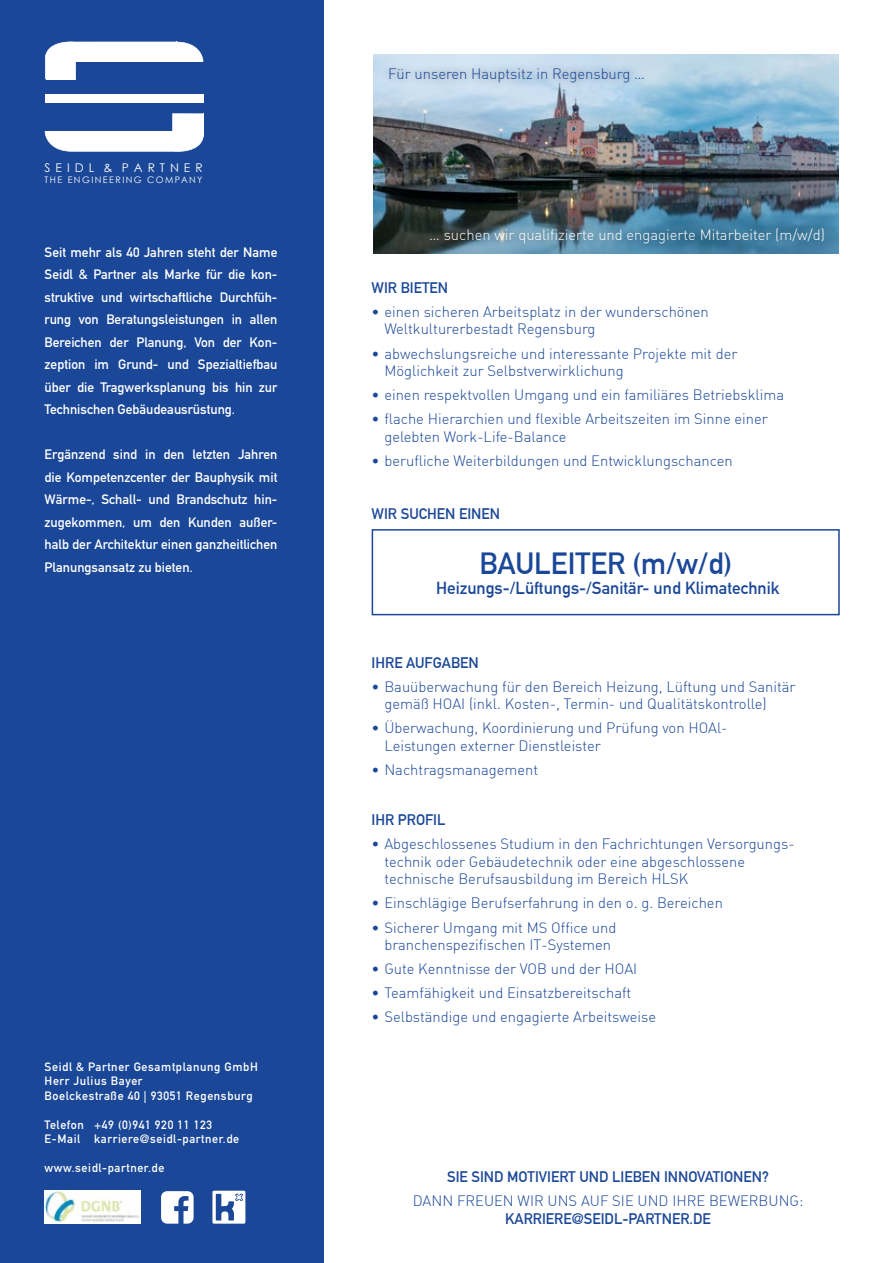
<style>
.page{position:relative;width:893px;height:1263px;background:#fff}
.page>*{position:absolute;margin:0;border:0;box-sizing:border-box;transform-origin:0 0}
.t1{font:700 30px "DIN Alternate";color:#1a4797}
.t2{font:700 17.1px "DIN Alternate";color:#1a4797}
.t3{font:700 15px "DIN Alternate";color:#1a4797}
.t4{font:14.7px/17.7px "DIN Light Alternate";color:#1a4797}
.t5{font:14.7px "DIN Light Alternate";color:#fff}
.t6{font:13.5px/22.5px "DIN Mittelschrift LT";color:#fff;text-align:justify}
.t7{font:12px/14.4px "DIN Mittelschrift LT";letter-spacing:.05em;color:#fff}
.t8{font:12px "Century Gothic";color:#fff}
.t9{font:9px "Century Gothic";letter-spacing:.16em;color:#fff}
</style>
<div class="page">
<img style="left:373px;top:54px;width:466px;height:200px">
<div style="left:0;top:0;width:323px;height:1263px;background:#1a4797"></div>
<svg style="left:45px;top:41px;width:159px;height:39px"></svg>
<svg style="left:45px;top:113px;width:159px;height:39px"></svg>
<div style="left:45px;top:94px;width:159px;height:8px;background:#fff"></div>
<div style="left:381px;top:60px;width:270px;height:30px;background:#000;opacity:.5"></div>
<div style="left:423px;top:220px;width:409px;height:31px;background:#000;opacity:.5"></div>
<div style="left:372px;top:529px;width:468px;height:86px;border:2px solid #1a4797"></div>
<svg style="left:161px;top:1191px;width:33px;height:33px"></svg>
<div style="left:45px;top:1191px;width:96px;height:33px;background:#fff"></div>
<img style="left:45px;top:1191px;width:94px;height:31px">
<svg style="left:212px;top:1191px;width:33px;height:33px"></svg>
<p class="t8" style="left:45px;top:160px;width:160px">S E I D L &amp; P A R T N E R</p>
<p class="t9" style="left:45px;top:174px;width:159px">THE ENGINEERING COMPANY</p>
<p class="t6" style="left:45px;top:241px;width:234px">Seit mehr als 40 Jahren steht der Name Seidl &amp; Partner als Marke für die kon&shy;struktive und wirtschaftliche Durchfüh&shy;rung von Beratungsleistungen in allen Bereichen der Planung, Von der Kon&shy;zeption im Grund- und Spezialtiefbau über die Tragwerksplanung bis hin zur Technischen Gebäudeausrüstung.</p>
<p class="t6" style="left:45px;top:443px;width:234px">Ergänzend sind in den letzten Jahren die Kompetenzcenter der Bauphysik mit Wärme-, Schall- und Brandschutz hin&shy;zugekommen, um den Kunden außer&shy;halb der Architektur einen ganzheitlichen Planungsansatz zu bieten.</p>
<p class="t7" style="left:45px;top:1060px;width:215px">Seidl &amp; Partner Gesamtplanung GmbH<br>Herr Julius Bayer<br>Boelckestraße 40 | 93051 Regensburg</p>
<p class="t7" style="left:45px;top:1117px;width:196px">Telefon +49 (0)941 920 11 123<br>E-Mail karriere@seidl-partner.de</p>
<p class="t7" style="left:45px;top:1160px;width:121px">www.seidl-partner.de</p>
<p class="t4" style="left:388px;top:64px;width:258px">Für unseren Hauptsitz in Regensburg …</p>
<p class="t5" style="left:429px;top:225px;width:397px">… suchen wir qualifizierte und engagierte Mitarbeiter (m/w/d)</p>
<p class="t3" style="left:372px;top:276px;width:78px">WIR BIETEN</p>
<p class="t4" style="left:384px;top:302px;width:326px;text-indent:-13px">• einen sicheren Arbeitsplatz in der wunderschönen<br>Weltkulturerbestadt Regensburg</p>
<p class="t4" style="left:384px;top:344px;width:355px;text-indent:-13px">• abwechslungsreiche und interessante Projekte mit der<br>Möglichkeit zur Selbstverwirklichung</p>
<p class="t4" style="left:372px;top:386px;width:414px">• einen respektvollen Umgang und ein familiäres Betriebsklima</p>
<p class="t4" style="left:384px;top:410px;width:385px;text-indent:-13px">• flache Hierarchien und flexible Arbeitszeiten im Sinne einer gelebten Work- Life- Balance</p>
<p class="t4" style="left:372px;top:452px;width:363px">• berufliche Weiterbildungen und Entwicklungschancen</p>
<p class="t3" style="left:372px;top:502px;width:130px">WIR SUCHEN EINEN</p>
<h1 class="t1" style="left:479px;top:540px;width:254px">BAULEITER (m/w/d)</h1>
<p class="t2" style="left:436px;top:575px;width:345px">Heizungs-/Lüftungs-/Sanitär- und Klimatechnik</p>
<p class="t3" style="left:372px;top:651px;width:109px">IHRE AUFGABEN</p>
<p class="t4" style="left:384px;top:677px;width:413px;text-indent:-13px">• Bauüberwachung für den Bereich Heizung, Lüftung und Sanitär gemäß HOAI (inkl. Kosten-, Termin- und Qualitätskontrolle)</p>
<p class="t4" style="left:384px;top:719px;width:341px;text-indent:-13px">• Überwachung, Koordinierung und Prüfung von HOAl--<br>Leistungen externer Dienstleister</p>
<p class="t4" style="left:372px;top:761px;width:168px">• Nachtragsmanagement</p>
<p class="t3" style="left:372px;top:808px;width:75px">IHR PROFIL</p>
<p class="t4" style="left:384px;top:835px;width:412px;text-indent:-13px">• Abgeschlossenes Studium in den Fachrichtungen Versorgungs&shy;technik oder Gebäudetechnik oder eine abgeschlossene technische Berufsausbildung im Bereich HLSK</p>
<p class="t4" style="left:372px;top:894px;width:353px">• Einschlägige Berufserfahrung in den o. g. Bereichen</p>
<p class="t4" style="left:372px;top:918px;width:246px;text-align:center">• Sicherer Umgang mit MS Office und branchenspezifischen IT-Systemen</p>
<p class="t4" style="left:372px;top:960px;width:267px">• Gute Kenntnisse der VOB und der HOAI</p>
<p class="t4" style="left:372px;top:984px;width:261px">• Teamfähigkeit und Einsatzbereitschaft</p>
<p class="t4" style="left:372px;top:1008px;width:286px">• Selbständige und engagierte Arbeitsweise</p>
<p class="t3" style="left:447px;top:1165px;width:324px">SIE SIND MOTIVIERT UND LIEBEN INNOVATIONEN?</p>
<p class="t4" style="left:413px;top:1191px;width:392px">DANN FREUEN WIR UNS AUF SIE UND IHRE BEWERBUNG:</p>
<p class="t3" style="left:505px;top:1207px;width:207px">KARRIERE@SEIDL-PARTNER.DE</p>
</div>
